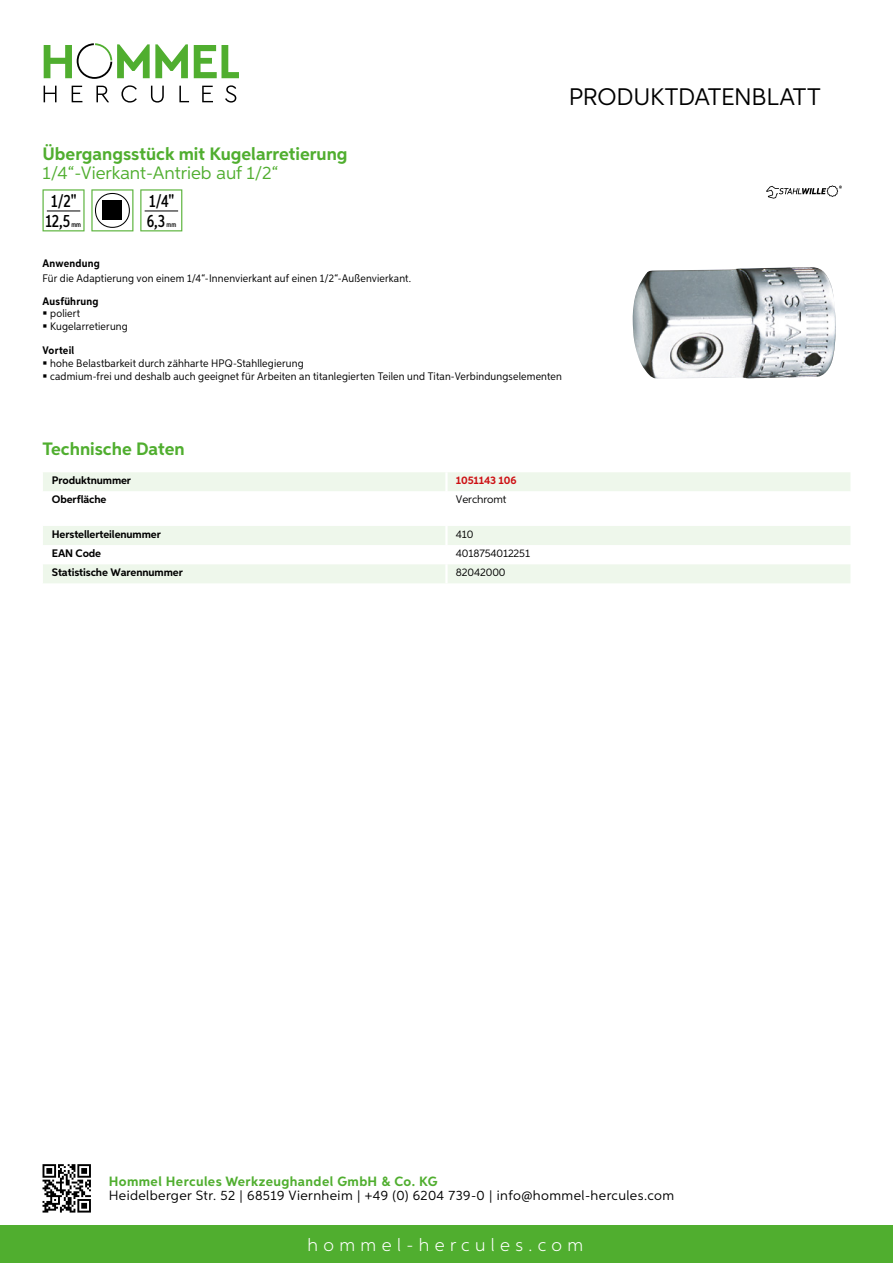
<style>
.page{position:relative;width:893px;height:1263px;background:#fff}
.page>*{position:absolute;margin:0;border:0;box-sizing:border-box;transform-origin:0 0}
.t1{font:24px "Aspira";letter-spacing:-.01em;color:#000}
.t2{font:700 18px "Aspira";color:#50ae2f}
.t3{font:18px "Aspira";color:#50ae2f}
.t4{font:300 18px "Aspira";letter-spacing:.3em;color:#fff}
.t5{font:500 17.85px/20.4px "Aspira XX Nar";color:#000;text-align:center}
.t6{font:13.5px "Aspira";letter-spacing:.03em;color:#000}
.t7{font:700 13.5px "Aspira";letter-spacing:.03em;color:#50ae2f}
.t8{font:10.95px/12.8px "Aspira Nar";letter-spacing:.015em;color:#000}
.t9{font:700 10.95px "Aspira";letter-spacing:-.01em;color:#000}
.t10{font:10.95px "Aspira";letter-spacing:-.01em;color:#000}
.t11{font:700 10.95px "Aspira Nar";letter-spacing:.02em;color:#000}
.t12{font:700 10.95px "Aspira";letter-spacing:-.01em;color:#cd1013}
.t13{font:500 7.35px "Aspira XX Nar";color:#000}
</style>
<div class="page">
<div style="left:0;top:1226px;width:893px;height:37px;background:#50ae2f"></div>
<svg style="left:43px;top:1164px;width:48px;height:48px"></svg>
<svg style="left:194px;top:45px;width:45px;height:33px"></svg>
<svg style="left:44px;top:43px;width:144px;height:36px"></svg>
<svg style="left:44px;top:86px;width:13px;height:16px"></svg>
<svg style="left:72px;top:86px;width:10px;height:16px"></svg>
<svg style="left:96px;top:86px;width:13px;height:16px"></svg>
<svg style="left:121px;top:85px;width:16px;height:18px"></svg>
<svg style="left:151px;top:86px;width:13px;height:17px"></svg>
<svg style="left:179px;top:86px;width:10px;height:16px"></svg>
<svg style="left:202px;top:86px;width:11px;height:16px"></svg>
<svg style="left:225px;top:85px;width:11px;height:18px"></svg>
<div style="left:43px;top:472px;width:807px;height:19px;background:#eef7eb"></div>
<svg style="left:43px;top:526px;width:807px;height:57px"></svg>
<hr style="left:445px;top:564px;width:3px;height:19px;background:#fff">
<svg style="left:43px;top:189px;width:42px;height:42px"></svg>
<hr style="left:47px;top:211px;width:33px;height:1px;background:#000">
<svg style="left:91px;top:189px;width:42px;height:42px"></svg>
<div style="left:103px;top:201px;width:19px;height:19px;background:#000"></div>
<svg style="left:140px;top:189px;width:42px;height:42px"></svg>
<hr style="left:145px;top:211px;width:33px;height:1px;background:#000">
<img style="left:633px;top:267px;width:203px;height:112px">
<svg style="left:766px;top:185px;width:76px;height:14px"></svg>
<h1 class="t1" style="left:569px;top:82px;width:253px">Produktdatenblatt</h1>
<h2 class="t2" style="left:43px;top:142px;width:307px">Übergangsstück mit Kugelarretierung</h2>
<h2 class="t3" style="left:43px;top:162px;width:237px">1/4“-Vierkant-Antrieb auf 1/2“</h2>
<h3 class="t5" style="left:45px;top:191px;width:33px">1/2"<br>12,5</h3>
<p class="t13" style="left:71px;top:220px;width:11px">mm</p>
<h3 class="t5" style="left:147px;top:191px;width:29px;text-align:left">1/4"<br>6,3</h3>
<p class="t13" style="left:167px;top:220px;width:11px">mm</p>
<p class="t11" style="left:43px;top:257px;width:59px">Anwendung</p>
<p class="t8" style="left:43px;top:272px;width:370px">Für die Adaptierung von einem 1/4“-Innenvierkant auf einen 1/2“-Außenvierkant.</p>
<p class="t11" style="left:43px;top:294px;width:58px">Ausführung</p>
<p class="t8" style="left:50px;top:307px;width:79px">poliert<br>Kugelarretierung</p>
<p class="t11" style="left:43px;top:344px;width:33px">Vorteil</p>
<p class="t8" style="left:50px;top:357px;width:513px">hohe Belastbarkeit durch zähharte HPQ-Stahllegierung<br>cadmium-frei und deshalb auch geeignet für Arbeiten an titanlegierten Teilen und Titan-Verbindungselementen</p>
<h2 class="t2" style="left:43px;top:438px;width:144px">Technische Daten</h2>
<p class="t9" style="left:52px;top:474px;width:81px">Produktnummer</p>
<p class="t12" style="left:456px;top:474px;width:62px">1051143 106</p>
<p class="t9" style="left:52px;top:493px;width:56px">Oberfläche</p>
<p class="t10" style="left:456px;top:493px;width:52px">Verchromt</p>
<p class="t9" style="left:52px;top:527px;width:111px">Herstellerteilenummer</p>
<p class="t10" style="left:456px;top:527px;width:19px">410</p>
<p class="t9" style="left:52px;top:546px;width:51px">EAN Code</p>
<p class="t10" style="left:456px;top:547px;width:76px">4018754012251</p>
<p class="t9" style="left:52px;top:566px;width:132px">Statistische Warennummer</p>
<p class="t10" style="left:456px;top:566px;width:51px">82042000</p>
<p class="t7" style="left:109px;top:1172px;width:330px">Hommel Hercules Werkzeughandel GmbH &amp; Co. KG</p>
<p class="t6" style="left:109px;top:1187px;width:567px">Heidelberger Str. 52 | 68519 Viernheim | +49 (0) 6204 739-0 | info@hommel-hercules.com</p>
<h2 class="t4" style="left:307px;top:1234px;width:277px">hommel-hercules.com</h2>
</div>
